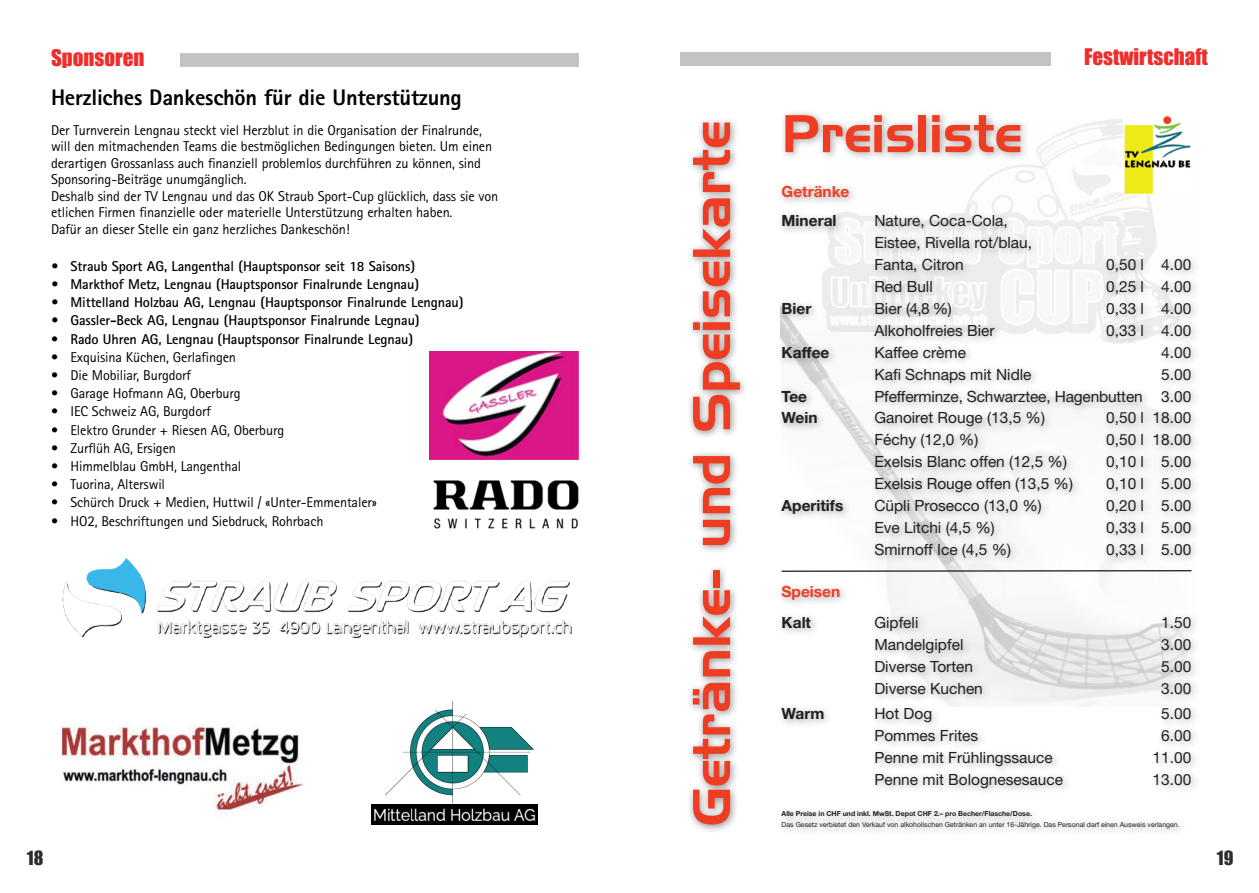
<style>
.page{position:relative;width:1259px;height:893px;background:#fff}
.page>*{position:absolute;margin:0;border:0;box-sizing:border-box;transform-origin:0 0}
.t1{font:51.45px "Handel Gothic BT";color:#ef3d24}
.t2{font:800 22.5px "Rotis Sans Serif";letter-spacing:-.01em;color:#000001}
.t3{font:21px "Impact";color:#ee2d2d}
.t4{font:18px "Impact";color:#292d2f}
.t5{font:15.45px/21.9px "Helvetica Neue";color:#231f20}
.t6{font:700 15.45px "Helvetica Neue";color:#231f20}
.t7{font:700 15.45px "Helvetica Neue";color:#ef3d24}
.t8{font:14.25px/16.5px "Rotis Sans Serif";letter-spacing:-.01em;color:#000001}
.t9{font:700 14.25px "Rotis Sans Serif";letter-spacing:-.01em;color:#000001}
.t10{font:6.9px "Helvetica Neue";color:#231f20}
.t11{font:700 6.9px "Helvetica Neue";color:#231f20}
.s1{font-weight:400}
.s2{font-size:15px}
</style>
<div class="page">
<div style="left:680px;top:52px;width:370px;height:14px;background:#c2c3c3"></div>
<div style="left:686px;top:116px;width:63px;height:718px;background:#231f20;opacity:.5"></div>
<div style="left:776px;top:109px;width:424px;height:728px;background:#231f20;opacity:.4"></div>
<svg style="left:780px;top:569px;width:412px;height:3px"></svg>
<div style="left:180px;top:53px;width:398px;height:14px;background:#c2c3c3"></div>
<img style="left:62px;top:558px;width:510px;height:81px">
<img style="left:60px;top:725px;width:243px;height:88px">
<img style="left:385px;top:701px;width:153px;height:107px">
<img style="left:372px;top:804px;width:165px;height:20px">
<img style="left:429px;top:351px;width:149px;height:108px">
<img style="left:433px;top:480px;width:146px;height:49px">
<h3 class="t3" style="left:51px;top:42px;width:95px">Sponsoren</h3>
<h2 class="t2" style="left:51px;top:83px;width:412px">Herzliches Dankeschön für die Unterstützung</h2>
<p class="t8" style="left:51px;top:121px;width:449px">Der Turnverein Lengnau steckt viel Herzblut in die Organisation der Finalrunde, will den mitmachenden Teams die bestmöglichen Bedingungen bieten. Um einen derartigen Grossanlass auch finanziell problemlos durchführen zu können, sind Sponsoring-Beiträge unumgänglich.<br>Deshalb sind der TV Lengnau und das OK Straub Sport-Cup glücklich, dass sie von etlichen Firmen finanzielle oder materielle Unterstützung erhalten haben.<br>Dafür an dieser Stelle ein ganz herzliches Dankeschön!</p>
<p class="t9" style="left:51px;top:257px;width:365px">• Straub Sport AG, Langenthal (Hauptsponsor seit 18 Saisons)</p>
<p class="t9" style="left:51px;top:275px;width:369px">• Markthof Metz, Lengnau (Hauptsponsor Finalrunde Lengnau)</p>
<p class="t9" style="left:51px;top:293px;width:414px">• Mittelland Holzbau AG, Lengnau (Hauptsponsor Finalrunde Lengnau)</p>
<p class="t9" style="left:51px;top:312px;width:370px">• Gassler-Beck AG, Lengnau (Hauptsponsor Finalrunde Legnau)</p>
<p class="t9" style="left:51px;top:330px;width:364px"><span class="s1">•</span> Rado Uhren AG, Lengnau (Hauptsponsor Finalrunde Legnau)</p>
<p class="t8" style="left:51px;top:349px;width:186px">• Exquisina Küchen, Gerlafingen</p>
<p class="t8" style="left:51px;top:367px;width:141px">• Die Mobiliar, Burgdorf</p>
<p class="t8" style="left:51px;top:385px;width:191px">• Garage Hofmann AG, Oberburg</p>
<p class="t8" style="left:51px;top:403px;width:161px">• IEC Schweiz AG, Burgdorf</p>
<p class="t8" style="left:51px;top:421px;width:235px">• Elektro Grunder + Riesen AG, Oberburg</p>
<p class="t8" style="left:51px;top:440px;width:126px">• Zurflüh AG, Ersigen</p>
<p class="t8" style="left:51px;top:458px;width:192px">• Himmelblau GmbH, Langenthal</p>
<p class="t8" style="left:51px;top:476px;width:116px">• Tuorina, Alterswil</p>
<p class="t8" style="left:51px;top:494px;width:327px">• Schürch Druck + Medien, Huttwil / «Unter-Emmentaler»</p>
<p class="t8" style="left:51px;top:512px;width:274px">• HO<span class="s2">2</span>, Beschriftungen und Siebdruck, Rohrbach</p>
<h3 class="t3" style="left:1084px;top:41px;width:125px">Festwirtschaft</h3>
<h1 class="t1" style="left:680px;top:826px;width:706px;rotate:-90deg">Getränke- und Speisekarte</h1>
<h1 class="t1" style="left:781px;top:103px;width:242px">Preisliste</h1>
<p class="t7" style="left:781px;top:182px;width:69px">Getränke</p>
<p class="t6" style="left:781px;top:211px;width:56px">Mineral</p>
<p class="t5" style="left:874px;top:210px;width:159px">Nature, Coca-Cola,<br>Eistee, Rivella rot/blau,<br>Fanta, Citron</p>
<p class="t5" style="left:1106px;top:253px;width:87px">0,50 l 4.00</p>
<p class="t5" style="left:874px;top:275px;width:60px">Red Bull</p>
<p class="t5" style="left:1106px;top:275px;width:87px">0,25 l 4.00</p>
<p class="t6" style="left:781px;top:299px;width:31px">Bier</p>
<p class="t5" style="left:874px;top:297px;width:79px">Bier (4,8 %)</p>
<p class="t5" style="left:1106px;top:297px;width:87px">0,33 l 4.00</p>
<p class="t5" style="left:874px;top:319px;width:122px">Alkoholfreies Bier</p>
<p class="t5" style="left:1106px;top:319px;width:87px">0,33 l 4.00</p>
<p class="t6" style="left:781px;top:343px;width:49px">Kaffee</p>
<p class="t5" style="left:874px;top:341px;width:93px">Kaffee crème</p>
<p class="t5" style="left:1161px;top:341px;width:32px">4.00</p>
<p class="t5" style="left:874px;top:363px;width:159px">Kafi Schnaps mit Nidle</p>
<p class="t5" style="left:1161px;top:363px;width:32px">5.00</p>
<p class="t6" style="left:781px;top:386px;width:27px">Tee</p>
<p class="t5" style="left:874px;top:385px;width:318px">Pfefferminze, Schwarztee, Hagenbutten 3.00</p>
<p class="t6" style="left:781px;top:408px;width:38px">Wein</p>
<p class="t5" style="left:874px;top:407px;width:172px">Ganoiret Rouge (13,5 %)</p>
<p class="t5" style="left:1106px;top:407px;width:87px">0,50 l 18.00</p>
<p class="t5" style="left:874px;top:429px;width:105px">Féchy (12,0 %)</p>
<p class="t5" style="left:1106px;top:429px;width:87px">0,50 l 18.00</p>
<p class="t5" style="left:874px;top:451px;width:194px">Exelsis Blanc offen (12,5 %)</p>
<p class="t5" style="left:1106px;top:451px;width:87px">0,10 l 5.00</p>
<p class="t5" style="left:874px;top:472px;width:200px">Exelsis Rouge offen (13,5 %)</p>
<p class="t5" style="left:1106px;top:472px;width:87px">0,10 l 5.00</p>
<p class="t6" style="left:781px;top:496px;width:63px">Aperitifs</p>
<p class="t5" style="left:874px;top:494px;width:169px">Cüpli Prosecco (13,0 %)</p>
<p class="t5" style="left:1106px;top:494px;width:87px">0,20 l 5.00</p>
<p class="t5" style="left:874px;top:516px;width:122px">Eve Litchi (4,5 %)</p>
<p class="t5" style="left:1106px;top:516px;width:87px">0,33 l 5.00</p>
<p class="t5" style="left:874px;top:538px;width:138px">Smirnoff Ice (4,5 %)</p>
<p class="t5" style="left:1106px;top:538px;width:87px">0,33 l 5.00</p>
<p class="t7" style="left:781px;top:582px;width:60px">Speisen</p>
<p class="t6" style="left:781px;top:613px;width:31px">Kalt</p>
<p class="t5" style="left:874px;top:611px;width:46px">Gipfeli</p>
<p class="t5" style="left:1161px;top:611px;width:32px">1.50</p>
<p class="t5" style="left:874px;top:633px;width:91px">Mandelgipfel</p>
<p class="t5" style="left:1161px;top:633px;width:32px">3.00</p>
<p class="t5" style="left:874px;top:655px;width:100px">Diverse Torten</p>
<p class="t5" style="left:1161px;top:655px;width:32px">5.00</p>
<p class="t5" style="left:874px;top:677px;width:110px">Diverse Kuchen</p>
<p class="t5" style="left:1161px;top:677px;width:32px">3.00</p>
<p class="t6" style="left:781px;top:704px;width:44px">Warm</p>
<p class="t5" style="left:874px;top:702px;width:59px">Hot Dog</p>
<p class="t5" style="left:1161px;top:702px;width:32px">5.00</p>
<p class="t5" style="left:874px;top:724px;width:105px">Pommes Frites</p>
<p class="t5" style="left:1161px;top:724px;width:32px">6.00</p>
<p class="t5" style="left:874px;top:746px;width:180px">Penne mit Frühlingssauce</p>
<p class="t5" style="left:1152px;top:746px;width:40px">11.00</p>
<p class="t5" style="left:874px;top:768px;width:190px">Penne mit Bolognesesauce</p>
<p class="t5" style="left:1152px;top:768px;width:40px">13.00</p>
<p class="t11" style="left:781px;top:810px;width:252px">Alle Preise in CHF und inkl. MwSt. Depot CHF 2.– pro Becher/Flasche/Dose.</p>
<p class="t10" style="left:781px;top:820px;width:400px">Das Gesetz verbietet den Verkauf von alkoholischen Getränken an unter 16-Jährige. Das Personal darf einen Ausweis verlangen.</p>
<p class="t4" style="left:27px;top:844px;width:18px">18</p>
<p class="t4" style="left:1217px;top:844px;width:18px">19</p>
</div>
